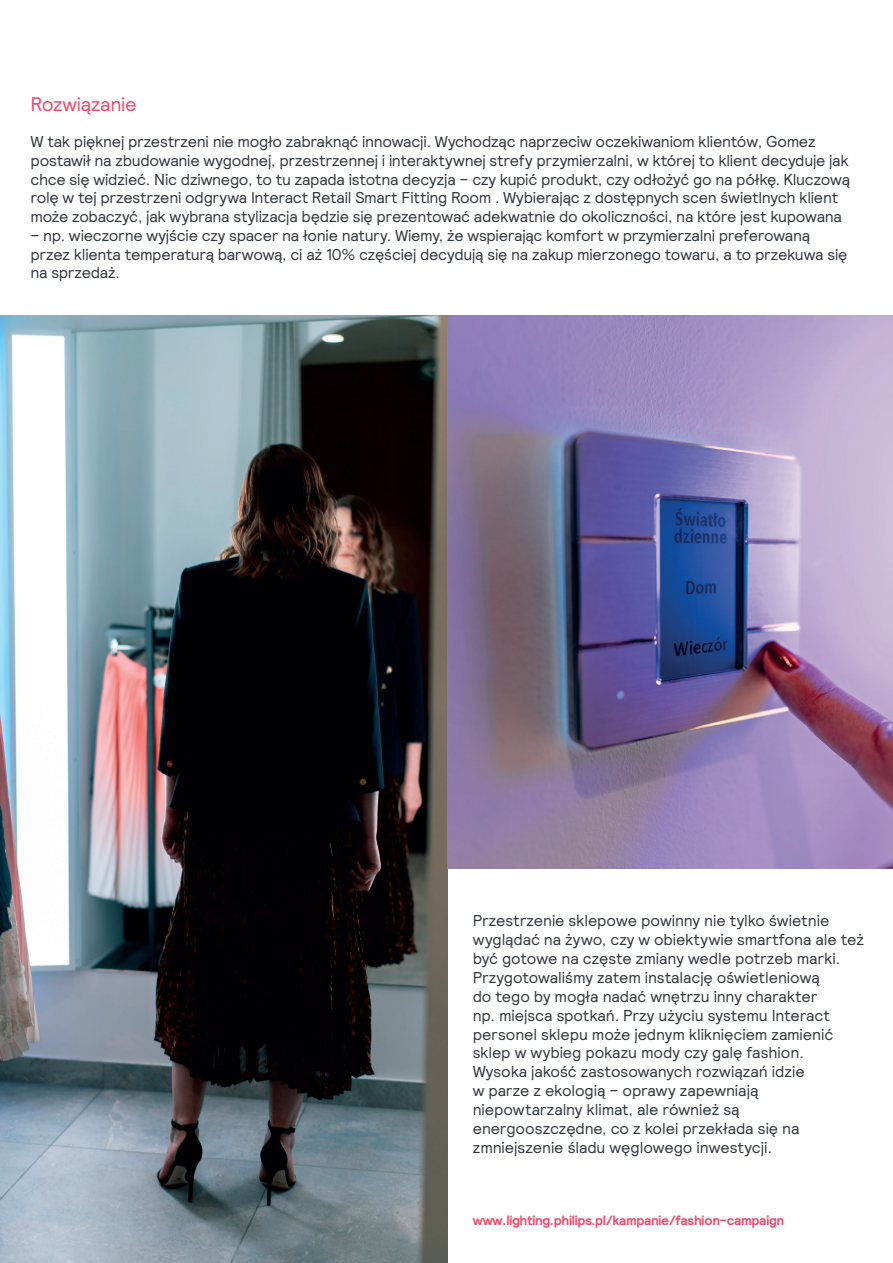
<style>
.page{position:relative;width:893px;height:1263px;background:#fff}
.page>*{position:absolute;margin:0;border:0;box-sizing:border-box;transform-origin:0 0}
.t1{font:19.5px "Signify Relative";letter-spacing:-.015em;color:#ef4869}
.t2{font:15.75px/18.8px "Signify Relative";letter-spacing:-.015em;color:#32363d}
.t3{font:15.75px/18.9px "Signify Relative";letter-spacing:-.005em;color:#32363e}
.t4{font:700 13.5px "Signify Relative";letter-spacing:-.015em;color:#ef4869}
</style>
<div class="page">
<img style="left:0;top:316px;width:447px;height:947px">
<img style="left:447px;top:316px;width:446px;height:552px">
<p class="t1" style="left:31px;top:92px;width:108px">Rozwiązanie</p>
<p class="t2" style="left:31px;top:132px;width:821px">W tak pięknej przestrzeni nie mogło zabraknąć innowacji. Wychodząc naprzeciw oczekiwaniom klientów, Gomez postawił na zbudowanie wygodnej, przestrzennej i interaktywnej strefy przymierzalni, w której to klient decyduje jak chce się widzieć. Nic dziwnego, to tu zapada istotna decyzja – czy kupić produkt, czy odłożyć go na półkę. Kluczową rolę w tej przestrzeni odgrywa Interact Retail Smart Fitting Room . Wybierając z dostępnych scen świetlnych klient może zobaczyć, jak wybrana stylizacja będzie się prezentować adekwatnie do okoliczności, na które jest kupowana</p>
<p class="t2" style="left:31px;top:225px;width:818px">– np. wieczorne wyjście czy spacer na łonie natury. Wiemy, że wspierając komfort w przymierzalni preferowaną przez klienta temperaturą barwową, ci aż 10% częściej decydują się na zakup mierzonego towaru, a to przekuwa się na sprzedaż.</p>
<p class="t3" style="left:473px;top:911px;width:393px">Przestrzenie sklepowe powinny nie tylko świetnie wyglądać na żywo, czy w obiektywie smartfona ale też być gotowe na częste zmiany wedle potrzeb marki.<br>Przygotowaliśmy zatem instalację oświetleniową<br>do tego by mogła nadać wnętrzu inny charakter<br>np. miejsca spotkań. Przy użyciu systemu Interact personel sklepu może jednym kliknięciem zamienić sklep w wybieg pokazu mody czy galę fashion.<br>Wysoka jakość zastosowanych rozwiązań idzie<br>w parze z ekologią – oprawy zapewniają niepowtarzalny klimat, ale również są energooszczędne, co z kolei przekłada się na zmniejszenie śladu węglowego inwestycji.</p>
<p class="t4" style="left:473px;top:1211px;width:313px">www.lighting.philips.pl/kampanie/fashion-campaign</p>
</div>
